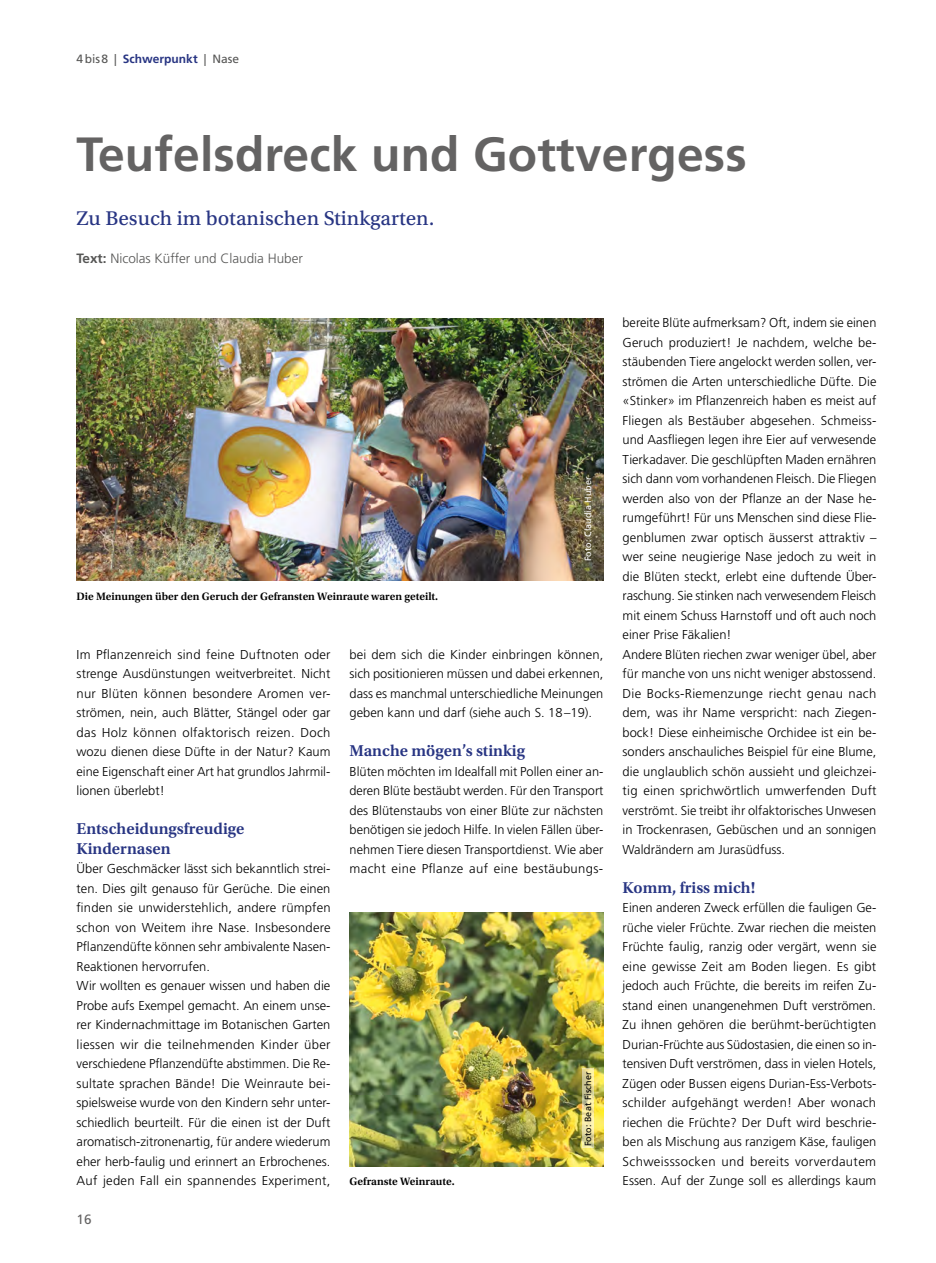
<style>
.page{position:relative;width:936px;height:1263px;background:#fff}
.page>*{position:absolute;margin:0;border:0;box-sizing:border-box;transform-origin:0 0}
._01_Titel_gross{font:700 48px "Frutiger LT Std";letter-spacing:.005em;color:#646363}
._02_Lead{font:21px "Utopia Std Capt";color:#283583}
._04_Zwischentitel{font:600 16.5px/19.5px "Utopia Std";color:#283583}
._03_Lead_Autor{font:300 13.5px "Frutiger LT Std";color:#575756}
.t1{font:13.5px "Frutiger LT Std";color:#646363}
._05_Grundtext{font:300 12.9px/19.5px "Frutiger LT Std";color:#000;text-align:justify}
.t2{font:12px "Frutiger LT Std";color:#575756}
._09_Bildlegende{font:600 11.25px "Utopia Std";color:#000}
._10_Bildnachweis_im{font:9px "Frutiger LT Std";color:#fff}
._10_Bildnachweis_im-2{font:9px "Frutiger LT Std";color:#000}
.s1{font-weight:700;color:#283583}
.s2{font-weight:700}
</style>
<div class="page">
<img style="left:349px;top:912px;width:254px;height:254px">
<svg style="left:583px;top:1068px;width:11px;height:80px"></svg>
<img style="left:77px;top:318px;width:526px;height:262px">
<p class="t2" style="left:77px;top:52px;width:164px">4bis8 | <span class="s1">Schwerpunkt</span> | Nase</p>
<p class="_01_Titel_gross" style="left:77px;top:126px;width:671px">Teufelsdreck und Gottvergess</p>
<p class="_02_Lead" style="left:77px;top:207px;width:359px">Zu Besuch im botanischen Stinkgarten.</p>
<p class="_03_Lead_Autor" style="left:77px;top:250px;width:228px"><span class="s2">Text:</span> Nicolas Küffer und Claudia Huber</p>
<p class="_09_Bildlegende" style="left:77px;top:590px;width:363px">Die Meinungen über den Geruch der Gefransten Weinraute waren geteilt.</p>
<p class="_10_Bildnachweis_im" style="left:582px;top:561px;width:86px;rotate:-90deg">Foto: Claudia Huber</p>
<p class="_05_Grundtext" style="left:77px;top:644px;width:255px">Im Pflanzenreich sind feine Duftnoten oder strenge Ausdünstungen weitverbreitet. Nicht nur Blüten können besondere Aromen ver&shy;strömen, nein, auch Blätter, Stängel oder gar das Holz können olfaktorisch reizen. Doch wozu dienen diese Düfte in der Natur? Kaum eine Eigenschaft einer Art hat grundlos Jahrmil&shy;lionen überlebt!</p>
<p class="_04_Zwischentitel" style="left:77px;top:819px;width:169px">Entscheidungsfreudige<br>Kindernasen</p>
<p class="_05_Grundtext" style="left:77px;top:859px;width:255px">Über Geschmäcker lässt sich bekanntlich strei&shy;ten. Dies gilt genauso für Gerüche. Die einen finden sie unwiderstehlich, andere rümpfen schon von Weitem ihre Nase. Insbesondere Pflanzendüfte können sehr ambivalente Nasen-Reaktionen hervorrufen.</p>
<p class="_05_Grundtext" style="left:77px;top:976px;width:255px">Wir wollten es genauer wissen und haben die Probe aufs Exempel gemacht. An einem unse&shy;rer Kindernachmittage im Botanischen Garten liessen wir die teilnehmenden Kinder über verschiedene Pflanzendüfte abstimmen. Die Re&shy;sultate sprachen Bände! Die Weinraute bei&shy;spielsweise wurde von den Kindern sehr unter&shy;schiedlich beurteilt. Für die einen ist der Duft aromatisch-zitronenartig, für andere wiederum eher herb-faulig und erinnert an Erbrochenes.<br>Auf jeden Fall ein spannendes Experiment,</p>
<p class="t1" style="left:77px;top:1211px;width:17px">16</p>
<p class="_05_Grundtext" style="left:349px;top:644px;width:255px">bei dem sich die Kinder einbringen können, sich positionieren müssen und dabei erkennen, dass es manchmal unterschiedliche Meinungen geben kann und darf (siehe auch S. 18–19).</p>
<p class="_04_Zwischentitel" style="left:349px;top:741px;width:177px">Manche mögen’s stinkig</p>
<p class="_05_Grundtext" style="left:349px;top:761px;width:255px">Blüten möchten im Idealfall mit Pollen einer an&shy;deren Blüte bestäubt werden. Für den Transport des Blütenstaubs von einer Blüte zur nächsten benötigen sie jedoch Hilfe. In vielen Fällen über&shy;nehmen Tiere diesen Transportdienst. Wie aber macht eine Pflanze auf eine bestäubungs--</p>
<p class="_09_Bildlegende" style="left:349px;top:1175px;width:106px">Gefranste Weinraute.</p>
<p class="_10_Bildnachweis_im-2" style="left:582px;top:1146px;width:76px;rotate:-90deg">Foto: Beat Fischer</p>
<p class="_05_Grundtext" style="left:622px;top:313px;width:255px">bereite Blüte aufmerksam? Oft, indem sie einen Geruch produziert! Je nachdem, welche be&shy;stäubenden Tiere angelockt werden sollen, ver&shy;strömen die Arten unterschiedliche Düfte. Die «Stinker» im Pflanzenreich haben es meist auf Fliegen als Bestäuber abgesehen. Schmeiss&shy;und Aasfliegen legen ihre Eier auf verwesende Tierkadaver. Die geschlüpften Maden ernähren sich dann vom vorhandenen Fleisch. Die Fliegen werden also von der Pflanze an der Nase he&shy;rumgeführt! Für uns Menschen sind diese Flie&shy;genblumen zwar optisch äusserst attraktiv – wer seine neugierige Nase jedoch zu weit in die Blüten steckt, erlebt eine duftende Über&shy;raschung. Sie stinken nach verwesendem Fleisch mit einem Schuss Harnstoff und oft auch noch einer Prise Fäkalien!</p>
<p class="_05_Grundtext" style="left:622px;top:644px;width:255px">Andere Blüten riechen zwar weniger übel, aber für manche von uns nicht weniger abstossend.<br>Die Bocks-Riemenzunge riecht genau nach dem, was ihr Name verspricht: nach Ziegen&shy;bock! Diese einheimische Orchidee ist ein be&shy;sonders anschauliches Beispiel für eine Blume, die unglaublich schön aussieht und gleichzei&shy;tig einen sprichwörtlich umwerfenden Duft verströmt. Sie treibt ihr olfaktorisches Unwesen in Trockenrasen, Gebüschen und an sonnigen Waldrändern am Jurasüdfuss.</p>
<p class="_04_Zwischentitel" style="left:622px;top:878px;width:134px">Komm, friss mich!</p>
<p class="_05_Grundtext" style="left:622px;top:898px;width:255px">Einen anderen Zweck erfüllen die fauligen Ge&shy;rüche vieler Früchte. Zwar riechen die meisten Früchte faulig, ranzig oder vergärt, wenn sie eine gewisse Zeit am Boden liegen. Es gibt jedoch auch Früchte, die bereits im reifen Zu&shy;stand einen unangenehmen Duft verströmen.<br>Zu ihnen gehören die berühmt-berüchtigten Durian-Früchte aus Südostasien, die einen so in&shy;tensiven Duft verströmen, dass in vielen Hotels, Zügen oder Bussen eigens Durian-Ess-Verbots&shy;schilder aufgehängt werden! Aber wonach riechen die Früchte? Der Duft wird beschrie&shy;ben als Mischung aus ranzigem Käse, fauligen Schweisssocken und bereits vorverdautem Essen. Auf der Zunge soll es allerdings kaum</p>
</div>
